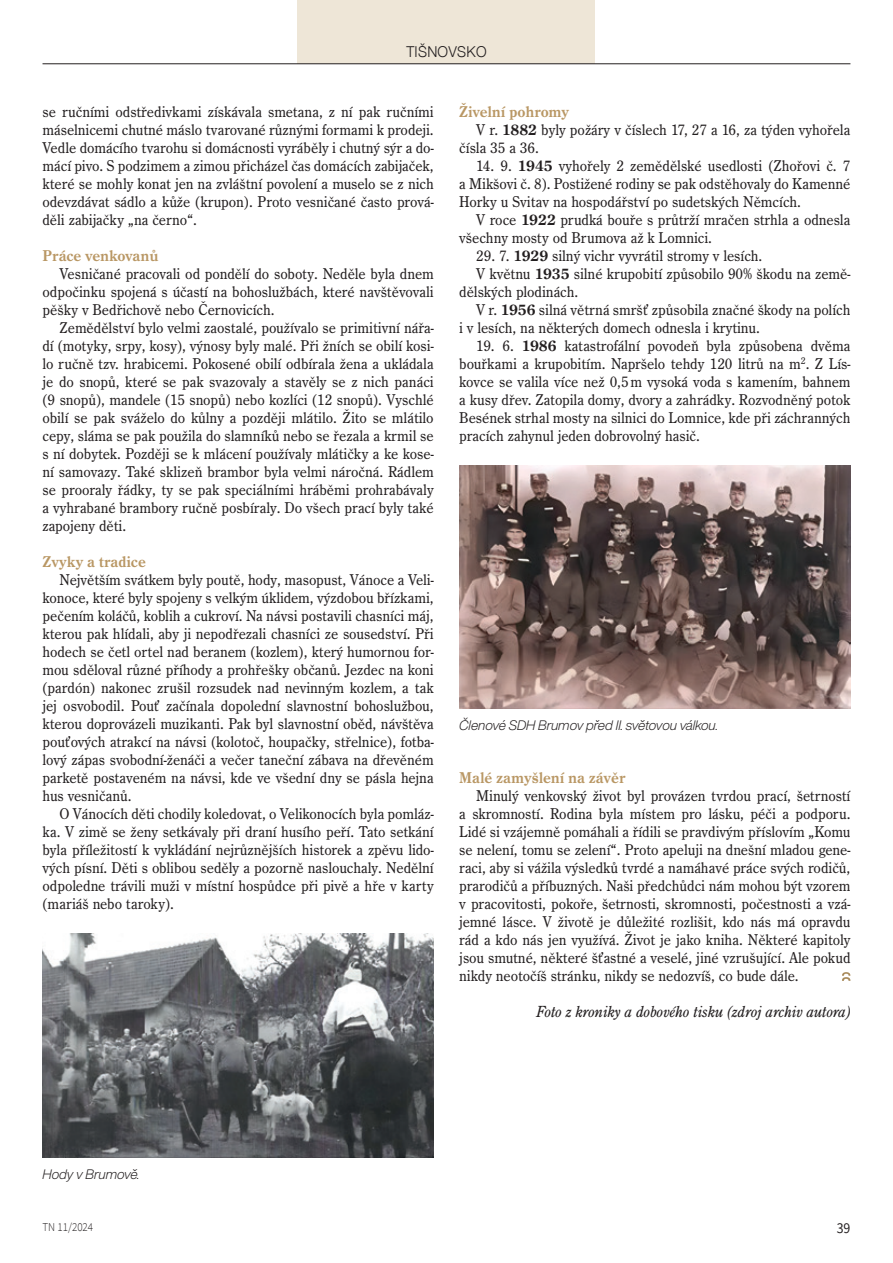
<style>
.page{position:relative;width:893px;height:1263px;background:#fff}
.page>*{position:absolute;margin:0;border:0;box-sizing:border-box;transform-origin:0 0}
.text_italic{font:italic 16.65px "Century Old Style Pro";letter-spacing:-.005em;color:#231f20;scale:.95 1}
.text_normal_TN{font:16.2px/18px "Century Old Style Pro";color:#231f20;text-align:justify;scale:.95 1}
.nadpis4{font:700 16.2px "Century Old Style Pro";color:#b99764;scale:.95 1}
.hlavička_rubrika{font:300 15px "Helvetica Neue";letter-spacing:.02em;color:#231f20;scale:.95 1}
.t1{font:15px "Source Sans Pro";color:#231f20;scale:.92 1}
.popis_fotek{font:italic 300 13.5px "Helvetica Now Display";letter-spacing:-.005em;color:#231f20}
.t2{font:300 12px "Source Sans Pro";color:#231f20;scale:.92 1}
.s1{font-weight:700}
</style>
<div class="page">
<div style="left:298px;top:0;width:297px;height:64px;background:#eee6d7"></div>
<hr style="left:43px;top:64px;width:807px;height:1px;background:#231f20">
<img style="left:43px;top:933px;width:391px;height:224px">
<img style="left:459px;top:466px;width:391px;height:243px">
<svg style="left:842px;top:972px;width:8px;height:9px"></svg>
<p class="hlavička_rubrika" style="left:406px;top:40px;width:86px">TIŠNOVSKO</p>
<p class="text_normal_TN" style="left:43px;top:103px;width:413px">se ručními odstředivkami získávala smetana, z ní pak ručními máselnicemi chutné máslo tvarované různými formami k prodeji.<br>Vedle domácího tvarohu si domácnosti vyráběly i chutný sýr a do&shy;mácí pivo. S podzimem a zimou přicházel čas domácích zabijaček, které se mohly konat jen na zvláštní povolení a muselo se z nich odevzdávat sádlo a kůže (krupon). Proto vesničané často prová&shy;děli zabijačky „na černo“.</p>
<p class="nadpis4" style="left:43px;top:246px;width:123px">Práce venkovanů</p>
<p class="text_normal_TN" style="left:43px;top:265px;width:413px;text-indent:17px">Vesničané pracovali od pondělí do soboty. Neděle byla dnem odpočinku spojená s účastí na bohoslužbách, které navštěvovali pěšky v Bedřichově nebo Černovicích.</p>
<p class="text_normal_TN" style="left:43px;top:319px;width:413px;text-indent:17px">Zemědělství bylo velmi zaostalé, používalo se primitivní nářa&shy;dí (motyky, srpy, kosy), výnosy byly malé. Při žních se obilí kosi&shy;lo ručně tzv. hrabicemi. Pokosené obilí odbírala žena a ukládala je do snopů, které se pak svazovaly a stavěly se z nich panáci (9 snopů), mandele (15 snopů) nebo kozlíci (12 snopů). Vyschlé obilí se pak sváželo do kůlny a později mlátilo. Žito se mlátilo cepy, sláma se pak použila do slamníků nebo se řezala a krmil se s ní dobytek. Později se k mlácení používaly mlátičky a ke kose&shy;ní samovazy. Také sklizeň brambor byla velmi náročná. Rádlem se prooraly řádky, ty se pak speciálními hráběmi prohrabávaly a vyhrabané brambory ručně posbíraly. Do všech prací byly také zapojeny děti.</p>
<p class="nadpis4" style="left:43px;top:552px;width:110px">Zvyky a tradice</p>
<p class="text_normal_TN" style="left:43px;top:571px;width:413px;text-indent:17px">Největším svátkem byly poutě, hody, masopust, Vánoce a Veli&shy;konoce, které byly spojeny s velkým úklidem, výzdobou břízkami, pečením koláčů, koblih a cukroví. Na návsi postavili chasníci máj, kterou pak hlídali, aby ji nepodřezali chasníci ze sousedství. Při hodech se četl ortel nad beranem (kozlem), který humornou for&shy;mou sděloval různé příhody a prohřešky občanů. Jezdec na koni (pardón) nakonec zrušil rozsudek nad nevinným kozlem, a tak jej osvobodil. Pout’ začínala dopolední slavnostní bohoslužbou, kterou doprovázeli muzikanti. Pak byl slavnostní oběd, návštěva pout’ových atrakcí na návsi (kolotoč, houpačky, střelnice), fotba&shy;lový zápas svobodní-ženáči a večer taneční zábava na dřevěném parketě postaveném na návsi, kde ve všední dny se pásla hejna hus vesničanů.</p>
<p class="text_normal_TN" style="left:43px;top:805px;width:413px;text-indent:17px">O Vánocích děti chodily koledovat, o Velikonocích byla pomláz&shy;ka. V zimě se ženy setkávaly při draní husího peří. Tato setkání byla příležitostí k vykládání nejrůznějších historek a zpěvu lido&shy;vých písní. Děti s oblibou seděly a pozorně naslouchaly. Nedělní odpoledne trávili muži v místní hospůdce při pivě a hře v karty (mariáš nebo taroky).</p>
<p class="nadpis4" style="left:459px;top:102px;width:117px">Živelní pohromy</p>
<p class="text_normal_TN" style="left:459px;top:121px;width:413px;text-indent:17px">V r. <span class="s1">1882</span> byly požáry v číslech 17, 27 a 16, za týden vyhořela čísla 35 a 36.</p>
<p class="text_normal_TN" style="left:459px;top:157px;width:413px;text-indent:17px">14. 9. <span class="s1">1945</span> vyhořely 2 zemědělské usedlosti (Zhořovi č. 7 a Mikšovi č. 8). Postižené rodiny se pak odstěhovaly do Kamenné Horky u Svitav na hospodářství po sudetských Němcích.</p>
<p class="text_normal_TN" style="left:459px;top:211px;width:413px;text-indent:17px">V roce <span class="s1">1922</span> prudká bouře s průtrží mračen strhla a odnesla všechny mosty od Brumova až k Lomnici.</p>
<p class="text_normal_TN" style="left:476px;top:247px;width:303px">29. 7. <span class="s1">1929</span> silný vichr vyvrátil stromy v lesích.</p>
<p class="text_normal_TN" style="left:459px;top:265px;width:413px;text-indent:17px">V květnu <span class="s1">1935</span> silné krupobití způsobilo 90% škodu na země&shy;dělských plodinách.</p>
<p class="text_normal_TN" style="left:459px;top:301px;width:413px;text-indent:17px">V r. <span class="s1">1956</span> silná větrná smršt’ způsobila značné škody na polích i v lesích, na některých domech odnesla i krytinu.</p>
<p class="text_normal_TN" style="left:459px;top:337px;width:413px;text-indent:17px">19. 6. <span class="s1">1986</span> katastrofální povodeň byla způsobena dvěma bouřkami a krupobitím. Napršelo tehdy 120 litrů na m<sup>2</sup>. Z Lís&shy;kovce se valila více než 0,5m vysoká voda s kamením, bahnem a kusy dřev. Zatopila domy, dvory a zahrádky. Rozvodněný potok Besének strhal mosty na silnici do Lomnice, kde při záchranných pracích zahynul jeden dobrovolný hasič.</p>
<p class="popis_fotek" style="left:459px;top:716px;width:260px">Členové SDH Brumov před II. světovou válkou.</p>
<p class="nadpis4" style="left:459px;top:768px;width:177px">Malé zamyšlení na závěr</p>
<p class="text_normal_TN" style="left:459px;top:787px;width:413px;text-indent:17px">Minulý venkovský život byl provázen tvrdou prací, šetrností a skromností. Rodina byla místem pro lásku, péči a podporu.<br>Lidé si vzájemně pomáhali a řídili se pravdivým příslovím „Komu se nelení, tomu se zelení“. Proto apeluji na dnešní mladou gene&shy;raci, aby si vážila výsledků tvrdé a namáhavé práce svých rodičů, prarodičů a příbuzných. Naši předchůdci nám mohou být vzorem v pracovitosti, pokoře, šetrnosti, skromnosti, počestnosti a vzá&shy;jemné lásce. V životě je důležité rozlišit, kdo nás má opravdu rád a kdo nás jen využívá. Život je jako kniha. Některé kapitoly jsou smutné, některé št’astné a veselé, jiné vzrušující. Ale pokud nikdy neotočíš stránku, nikdy se nedozvíš, co bude dále.</p>
<p class="text_italic" style="left:536px;top:1003px;width:332px">Foto z kroniky a dobového tisku (zdroj archiv autora)</p>
<p class="popis_fotek" style="left:43px;top:1165px;width:98px">Hody v Brumově.</p>
<p class="t2" style="left:43px;top:1220px;width:57px">TN 11/2024</p>
<p class="t1" style="left:837px;top:1219px;width:16px">39</p>
</div>
